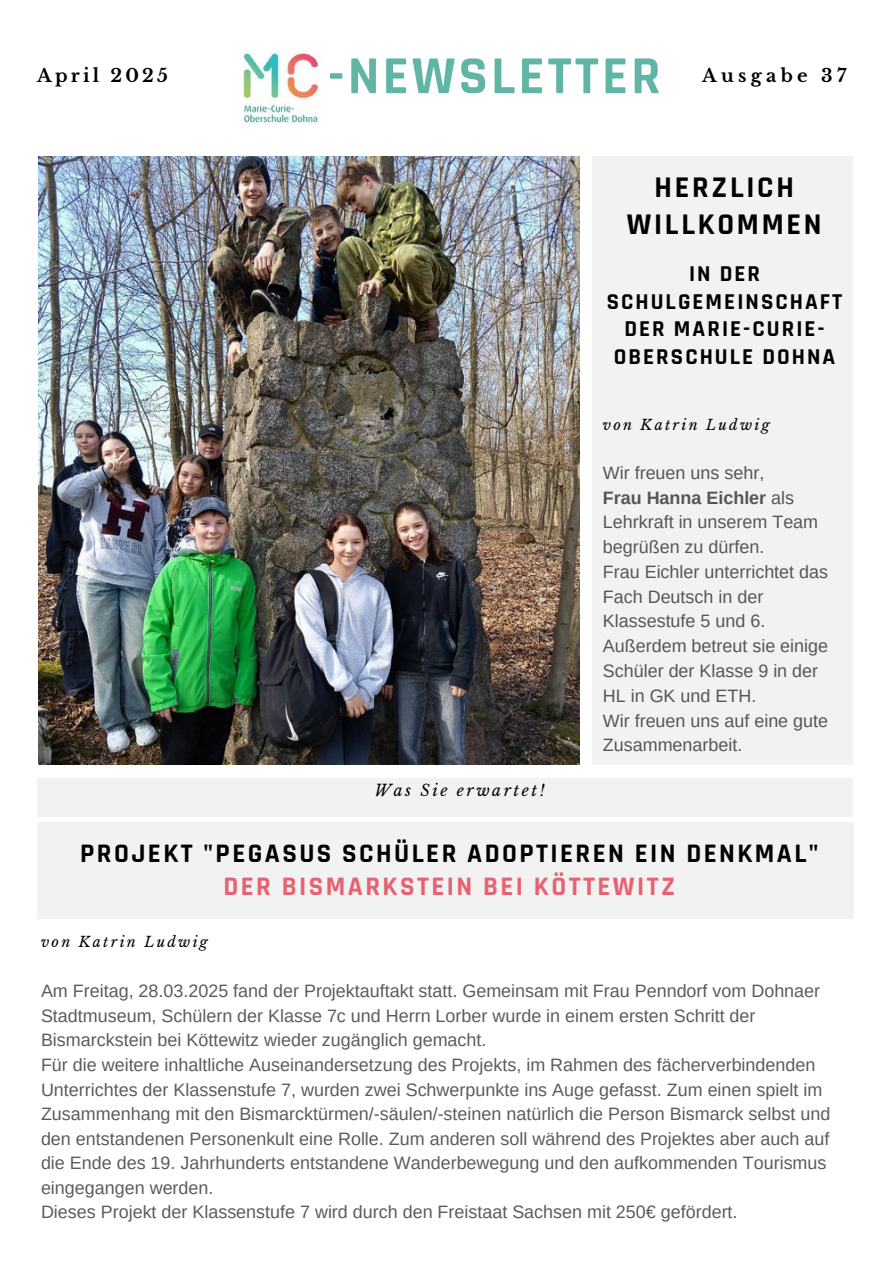
<style>
.page{position:relative;width:894px;height:1264px;background:#fff}
.page>*{position:absolute;margin:0;border:0;box-sizing:border-box;transform-origin:0 0}
.t1{font:700 54px "Rajdhani";letter-spacing:.06em;color:#61b5a5}
.t2{font:700 30.3px/37px "Rajdhani";letter-spacing:.09em;color:#000;text-align:center}
.t3{font:700 27px/33px "Rajdhani";letter-spacing:.09em;color:#000;text-align:center}
.t4{font:700 22.95px/27.9px "Rajdhani";letter-spacing:.09em;color:#000;text-align:center}
.t5{font:18px/24.8px "Arimo";color:#000}
.t6{font:700 18px "Libre Baskerville";letter-spacing:.18em;color:#000}
.t7{font:700 18px "Libre Baskerville";letter-spacing:.24em;color:#000}
.t8{font:italic 15.75px "Libre Baskerville";letter-spacing:.16em;color:#000}
.t9{font:italic 14.25px "Libre Baskerville";letter-spacing:.16em;color:#000}
.s1{font-weight:700}
.s2{color:#e76271}
</style>
<div class="page">
<div style="left:37px;top:822px;width:816px;height:96px;background:#f2f2f2"></div>
<div style="left:37px;top:778px;width:814px;height:38px;background:#f2f2f2"></div>
<div style="left:592px;top:156px;width:259px;height:608px;background:#f2f2f2"></div>
<img style="left:38px;top:156px;width:541px;height:608px">
<img style="left:243px;top:51px;width:78px;height:72px">
<p class="t6" style="left:37px;top:65px;width:132px">April 2025</p>
<h1 class="t1" style="left:327px;top:43px;width:334px">-NEWSLETTER</h1>
<p class="t7" style="left:702px;top:65px;width:146px">Ausgabe 37</p>
<h4 class="t2" style="left:626px;top:170px;width:196px">HERZLICH<br>WILLKOMMEN</h4>
<p class="t4" style="left:606px;top:260px;width:237px">IN DER<br>SCHULGEMEINSCHAFT<br>DER MARIE-CURIE-<br>OBERSCHULE DOHNA</p>
<h5 class="t8" style="left:374px;top:780px;width:172px">Was Sie erwartet!</h5>
<h6 class="t9" style="left:602px;top:416px;width:168px">von Katrin Ludwig</h6>
<p class="t5" style="left:602px;top:460px;width:227px">Wir freuen uns sehr,<br><span class="s1">Frau Hanna Eichler</span> als<br>Lehrkraft in unserem Team begrüßen zu dürfen.<br>Frau Eichler unterrichtet das<br>Fach Deutsch in der<br>Klassestufe 5 und 6.<br>Außerdem betreut sie einige<br>Schüler der Klasse 9 in der<br>HL in GK und ETH.<br>Wir freuen uns auf eine gute<br>Zusammenarbeit.</p>
<h5 class="t3" style="left:80px;top:837px;width:739px">PROJEKT "PEGASUS SCHÜLER ADOPTIEREN EIN DENKMAL"<br><span class="s2">DER BISMARKSTEIN BEI KÖTTEWITZ</span></h5>
<h2 class="t9" style="left:41px;top:933px;width:168px">von Katrin Ludwig</h2>
<p class="t5" style="left:41px;top:978px;width:790px">Am Freitag, 28.03.2025 fand der Projektauftakt statt. Gemeinsam mit Frau Penndorf vom Dohnaer Stadtmuseum, Schülern der Klasse 7c und Herrn Lorber wurde in einem ersten Schritt der Bismarckstein bei Köttewitz wieder zugänglich gemacht.<br>Für die weitere inhaltliche Auseinandersetzung des Projekts, im Rahmen des fächerverbindenden Unterrichtes der Klassenstufe 7, wurden zwei Schwerpunkte ins Auge gefasst. Zum einen spielt im Zusammenhang mit den Bismarcktürmen/-säulen/-steinen natürlich die Person Bismarck selbst und den entstandenen Personenkult eine Rolle. Zum anderen soll während des Projektes aber auch auf die Ende des 19. Jahrhunderts entstandene Wanderbewegung und den aufkommenden Tourismus eingegangen werden.<br>Dieses Projekt der Klassenstufe 7 wird durch den Freistaat Sachsen mit 250€ gefördert.</p>
</div>
